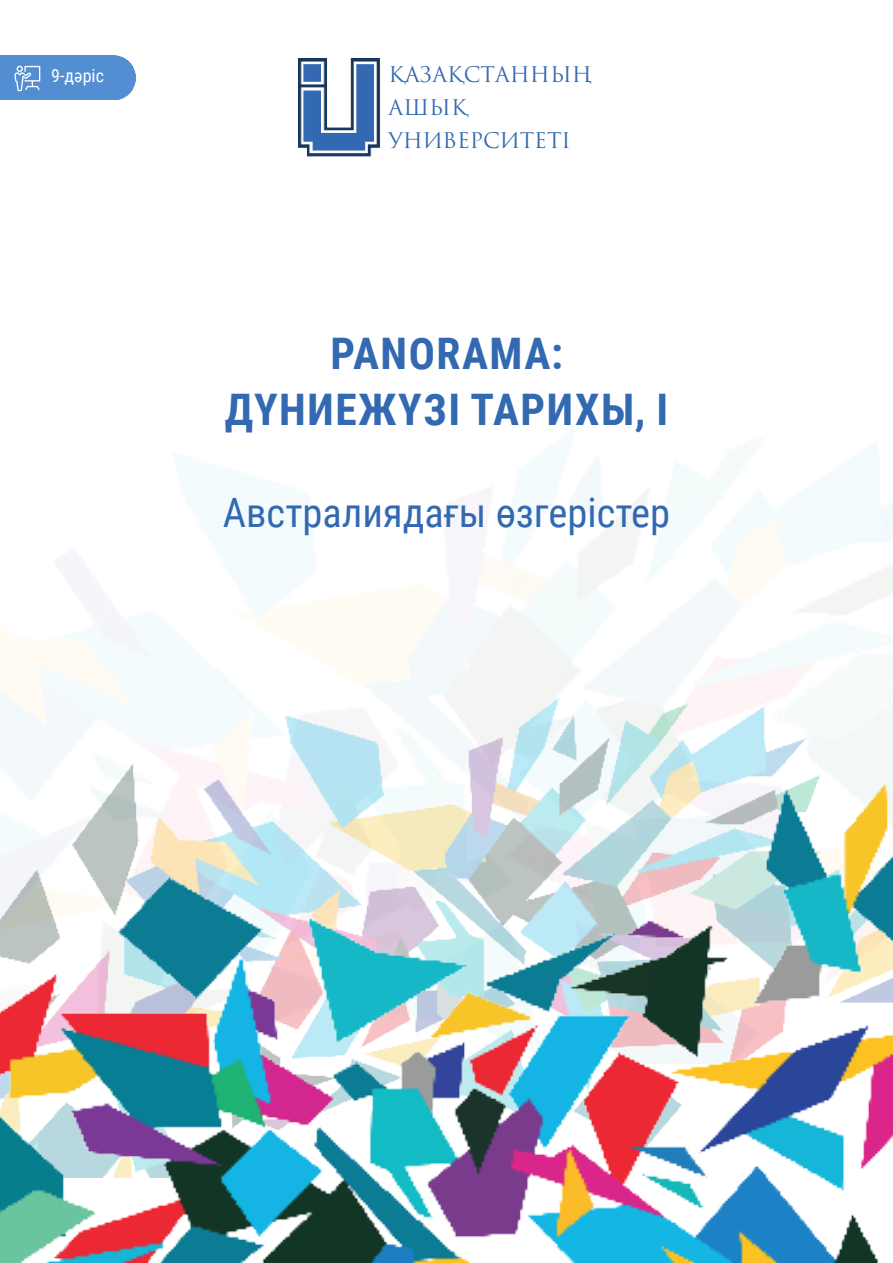
<style>
.page{position:relative;width:893px;height:1263px;background:#fff}
.page>*{position:absolute;margin:0;border:0;box-sizing:border-box;transform-origin:0 0}
.t1{font:700 43.5px "Roboto Condensed";letter-spacing:.035em;color:#3269b1}
.t2{font:40.5px "Roboto Condensed";color:#3269b1}
.t3{font:21px "Trajan Pro 3";color:#3269b1}
.t4{font:18px "Roboto Condensed";color:#fff}
</style>
<div class="page">
<img style="left:0;top:429px;width:893px;height:634px">
<img style="left:0;top:696px;width:892px;height:33px">
<img style="left:0;top:729px;width:892px;height:534px">
<div style="left:0;top:55px;width:136px;height:45px;background:#538dd2"></div>
<svg style="left:14px;top:66px;width:26px;height:25px"></svg>
<img style="left:298px;top:58px;width:82px;height:99px">
<p class="t4" style="left:51px;top:63px;width:54px">9-дәріс</p>
<p class="t3" style="left:389px;top:60px;width:205px">ҚАЗАҚСТАННЫҢ</p>
<p class="t3" style="left:389px;top:93px;width:81px">АШЫҚ</p>
<p class="t3" style="left:389px;top:126px;width:184px">УНИВЕРСИТЕТІ</p>
<p class="t1" style="left:331px;top:323px;width:234px">PANORAMA:</p>
<p class="t1" style="left:225px;top:379px;width:445px">ДҮНИЕЖҮЗІ ТАРИХЫ, І</p>
<p class="t2" style="left:223px;top:484px;width:449px">Австралиядағы өзгерістер</p>
</div>
